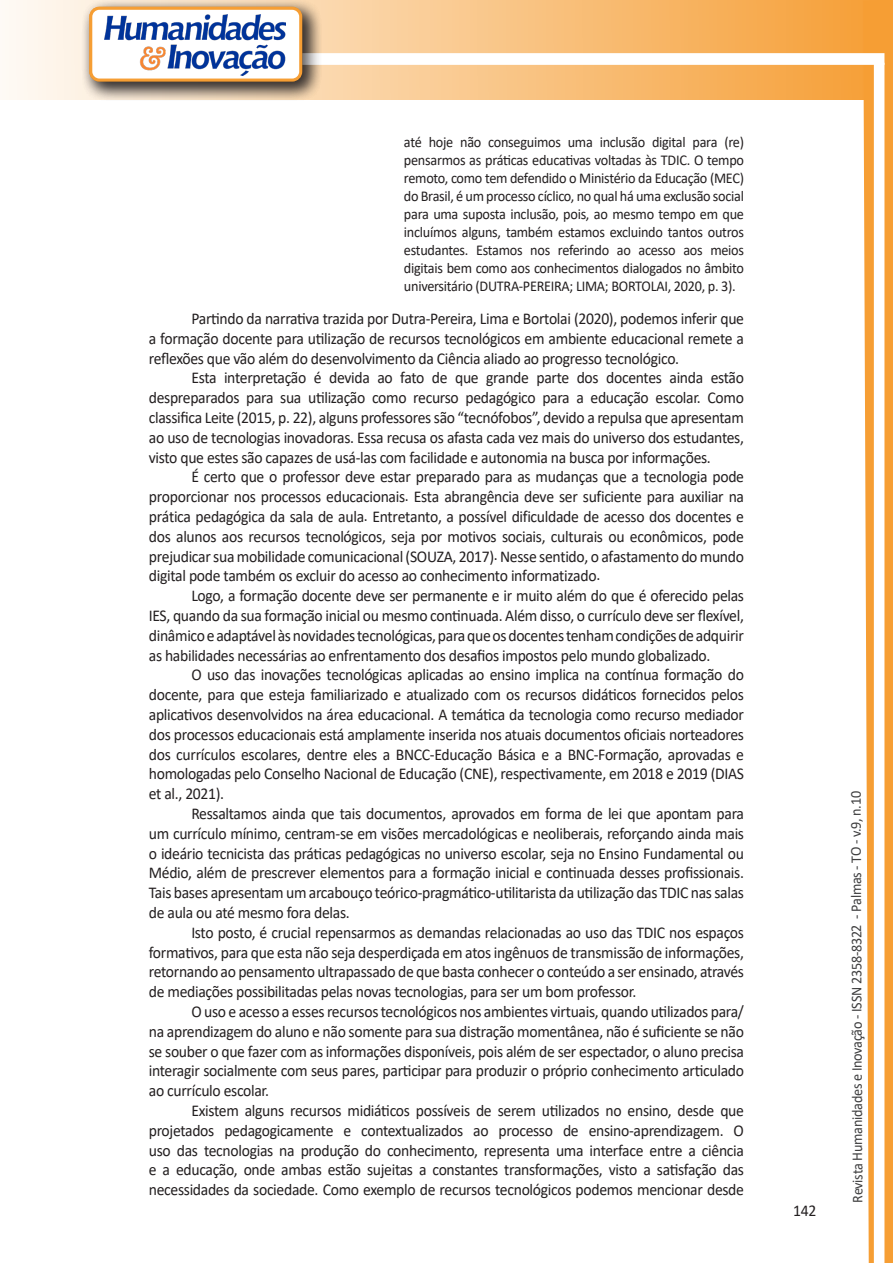
<style>
.page{position:relative;width:893px;height:1263px;background:#fff}
.page>*{position:absolute;margin:0;border:0;box-sizing:border-box;transform-origin:0 0}
.texto{font:16.5px/19.8px "Calibri";letter-spacing:-.02em;color:#231f20;text-align:justify;scale:.95 1}
.citacao{font:15px/18px "Calibri";letter-spacing:-.02em;color:#231f20;text-align:justify;scale:.95 1}
.t1{font:15px "Calibri";letter-spacing:-.025em;color:#3e3e3f;scale:.95 1}
</style>
<div class="page">
<svg style="left:5px;top:0;width:858px;height:100px;background:#f9c484"></svg>
<div style="left:302px;top:53px;width:582px;height:12px;background:#fff;border:2px solid #fff"></div>
<svg style="left:863px;top:0;width:30px;height:1263px"></svg>
<div style="left:81px;top:0;width:241px;height:102px;background:#231f20;opacity:.75"></div>
<svg style="left:91px;top:8px;width:210px;height:72px"></svg>
<div style="left:89px;top:7px;width:213px;height:75px;border:3px solid #f69e34;border-radius:9px"></div>
<p class="citacao" style="left:404px;top:133px;width:360px">até hoje não conseguimos uma inclusão digital para (re) pensarmos as práticas educativas voltadas às TDIC. O tempo remoto, como tem defendido o Ministério da Educação (MEC) do Brasil, é um processo cíclico, no qual há uma exclusão social para uma suposta inclusão, pois, ao mesmo tempo em que incluímos alguns, também estamos excluindo tantos outros estudantes. Estamos nos referindo ao acesso aos meios digitais bem como aos conhecimentos dialogados no âmbito universitário (DUTRA-PEREIRA; LIMA; BORTOLAI, 2020, p. 3).</p>
<p class="texto" style="left:149px;top:308px;width:628px;text-indent:43px">Partindo da narrativa trazida por Dutra-Pereira, Lima e Bortolai (2020), podemos inferir que a formação docente para utilização de recursos tecnológicos em ambiente educacional remete a reflexões que vão além do desenvolvimento da Ciência aliado ao progresso tecnológico.</p>
<p class="texto" style="left:149px;top:367px;width:628px;text-indent:43px">Esta interpretação é devida ao fato de que grande parte dos docentes ainda estão despreparados para sua utilização como recurso pedagógico para a educação escolar. Como classifica Leite (2015, p. 22), alguns professores são “tecnófobos”, devido a repulsa que apresentam ao uso de tecnologias inovadoras. Essa recusa os afasta cada vez mais do universo dos estudantes, visto que estes são capazes de usá-las com facilidade e autonomia na busca por informações.</p>
<p class="texto" style="left:149px;top:466px;width:628px;text-indent:43px">É certo que o professor deve estar preparado para as mudanças que a tecnologia pode proporcionar nos processos educacionais. Esta abrangência deve ser suficiente para auxiliar na prática pedagógica da sala de aula. Entretanto, a possível dificuldade de acesso dos docentes e dos alunos aos recursos tecnológicos, seja por motivos sociais, culturais ou econômicos, pode prejudicar sua mobilidade comunicacional (SOUZA, 2017). Nesse sentido, o afastamento do mundo digital pode também os excluir do acesso ao conhecimento informatizado.</p>
<p class="texto" style="left:149px;top:585px;width:628px;text-indent:43px">Logo, a formação docente deve ser permanente e ir muito além do que é oferecido pelas IES, quando da sua formação inicial ou mesmo continuada. Além disso, o currículo deve ser flexível, dinâmico e adaptável às novidades tecnológicas, para que os docentes tenham condições de adquirir as habilidades necessárias ao enfrentamento dos desafios impostos pelo mundo globalizado.</p>
<p class="texto" style="left:149px;top:664px;width:628px;text-indent:43px">O uso das inovações tecnológicas aplicadas ao ensino implica na contínua formação do docente, para que esteja familiarizado e atualizado com os recursos didáticos fornecidos pelos aplicativos desenvolvidos na área educacional. A temática da tecnologia como recurso mediador dos processos educacionais está amplamente inserida nos atuais documentos oficiais norteadores dos currículos escolares, dentre eles a BNCC-Educação Básica e a BNC-Formação, aprovadas e homologadas pelo Conselho Nacional de Educação (CNE), respectivamente, em 2018 e 2019 (DIAS et al., 2021).</p>
<p class="texto" style="left:149px;top:803px;width:628px;text-indent:43px">Ressaltamos ainda que tais documentos, aprovados em forma de lei que apontam para um currículo mínimo, centram-se em visões mercadológicas e neoliberais, reforçando ainda mais o ideário tecnicista das práticas pedagógicas no universo escolar, seja no Ensino Fundamental ou Médio, além de prescrever elementos para a formação inicial e continuada desses profissionais.<br>Tais bases apresentam um arcabouço teórico-pragmático-utilitarista da utilização das TDIC nas salas de aula ou até mesmo fora delas.</p>
<p class="texto" style="left:149px;top:922px;width:628px;text-indent:43px">Isto posto, é crucial repensarmos as demandas relacionadas ao uso das TDIC nos espaços formativos, para que esta não seja desperdiçada em atos ingênuos de transmissão de informações, retornando ao pensamento ultrapassado de que basta conhecer o conteúdo a ser ensinado, através de mediações possibilitadas pelas novas tecnologias, para ser um bom professor.</p>
<p class="texto" style="left:149px;top:1001px;width:628px;text-indent:43px">O uso e acesso a esses recursos tecnológicos nos ambientes virtuais, quando utilizados para/ na aprendizagem do aluno e não somente para sua distração momentânea, não é suficiente se não se souber o que fazer com as informações disponíveis, pois além de ser espectador, o aluno precisa interagir socialmente com seus pares, participar para produzir o próprio conhecimento articulado ao currículo escolar.</p>
<p class="texto" style="left:149px;top:1100px;width:628px;text-indent:43px">Existem alguns recursos midiáticos possíveis de serem utilizados no ensino, desde que projetados pedagogicamente e contextualizados ao processo de ensino-aprendizagem. O uso das tecnologias na produção do conhecimento, representa uma interface entre a ciência e a educação, onde ambas estão sujeitas a constantes transformações, visto a satisfação das necessidades da sociedade. Como exemplo de recursos tecnológicos podemos mencionar desde</p>
<p class="texto" style="left:793px;top:1200px;width:26px">142</p>
<p class="t1" style="left:846px;top:1203px;width:435px;rotate:-90deg">Revista Humanidades e Inovação - ISSN 2358-8322 - Palmas - TO - v.9, n.10</p>
</div>
